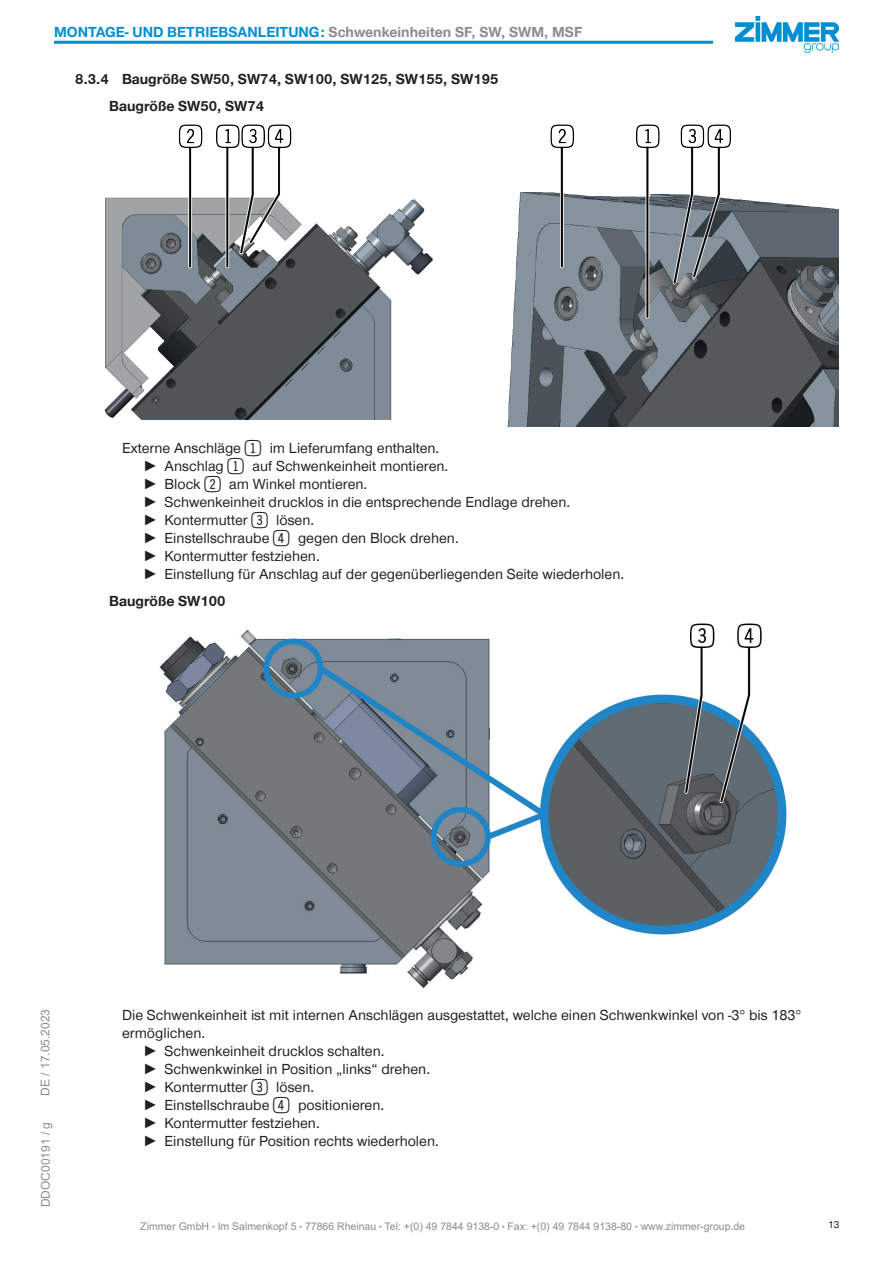
<style>
.page{position:relative;width:893px;height:1263px;background:#fff}
.page>*{position:absolute;margin:0;border:0;box-sizing:border-box;transform-origin:0 0}
.HHT_-_A4_-_Text_3_10{font:15px/18px "Zimmer Group Sans";color:#231f20}
.HHT_-_A4_-Überschrif{font:700 15px "Zimmer Group Sans";color:#231f20}
.t1{font:700 15px "Zimmer Group Sans";color:#008fd5}
.t2{font:12px "Arial";color:#8a8c8f}
.t3{font:10.5px "Arial";color:#8a8c8f}
.t4{font:10.5px "Zimmer Group Sans";color:#231f20}
.s1{color:#8a8c8f}
.s2{font-family:"Double Digits Super Square";font-size:27px}
</style>
<div class="page">
<img style="left:735px;top:17px;width:104px;height:36px">
<hr style="left:54px;top:41px;width:659px;height:3px;background:#008fd5">
<img style="left:104px;top:124px;width:735px;height:302px">
<img style="left:159px;top:623px;width:628px;height:365px">
<p class="t1" style="left:54px;top:21px;width:530px">MONTAGE- UND BETRIEBSANLEITUNG: <span class="s1">Schwenkeinheiten SF, SW, SWM, MSF</span></p>
<p class="HHT_-_A4_-Überschrif" style="left:75px;top:69px;width:425px">8.3.4 Baugröße SW50, SW74, SW100, SW125, SW155, SW195</p>
<p class="HHT_-_A4_-Überschrif" style="left:109px;top:96px;width:157px">Baugröße SW50, SW74</p>
<p class="HHT_-_A4_-_Text_3_10" style="left:122px;top:438px;width:319px">Externe Anschläge <span class="s2">1</span> im Lieferumfang enthalten.</p>
<p class="HHT_-_A4_-_Text_3_10" style="left:143px;top:456px;width:307px">► Anschlag <span class="s2">1</span> auf Schwenkeinheit montieren.</p>
<p class="HHT_-_A4_-_Text_3_10" style="left:143px;top:474px;width:226px">► Block <span class="s2">2</span> am Winkel montieren.</p>
<p class="HHT_-_A4_-_Text_3_10" style="left:143px;top:492px;width:428px">► Schwenkeinheit drucklos in die entsprechende Endlage drehen.</p>
<p class="HHT_-_A4_-_Text_3_10" style="left:143px;top:510px;width:172px">► Kontermutter <span class="s2">3</span> lösen.</p>
<p class="HHT_-_A4_-_Text_3_10" style="left:143px;top:528px;width:317px">► Einstellschraube <span class="s2">4</span> gegen den Block drehen.</p>
<p class="HHT_-_A4_-_Text_3_10" style="left:143px;top:546px;width:178px">► Kontermutter festziehen.</p>
<p class="HHT_-_A4_-_Text_3_10" style="left:143px;top:564px;width:482px">► Einstellung für Anschlag auf der gegenüberliegenden Seite wiederholen.</p>
<p class="HHT_-_A4_-Überschrif" style="left:109px;top:590px;width:118px">Baugröße SW100</p>
<p class="t2" style="left:37px;top:1096px;width:88px;rotate:-90deg">DE / 17.05.2023</p>
<p class="t2" style="left:37px;top:1207px;width:87px;rotate:-90deg">DDOC00191 / g</p>
<p class="HHT_-_A4_-_Text_3_10" style="left:122px;top:1005px;width:681px">Die Schwenkeinheit ist mit internen Anschlägen ausgestattet, welche einen Schwenkwinkel von -3° bis 183° ermöglichen.</p>
<p class="HHT_-_A4_-_Text_3_10" style="left:143px;top:1041px;width:243px">► Schwenkeinheit drucklos schalten.</p>
<p class="HHT_-_A4_-_Text_3_10" style="left:143px;top:1059px;width:288px">► Schwenkwinkel in Position „links“ drehen.</p>
<p class="HHT_-_A4_-_Text_3_10" style="left:143px;top:1077px;width:172px">► Kontermutter <span class="s2">3</span> lösen.</p>
<p class="HHT_-_A4_-_Text_3_10" style="left:143px;top:1095px;width:242px">► Einstellschraube <span class="s2">4</span> positionieren.</p>
<p class="HHT_-_A4_-_Text_3_10" style="left:143px;top:1113px;width:178px">► Kontermutter festziehen.</p>
<p class="HHT_-_A4_-_Text_3_10" style="left:143px;top:1131px;width:297px">► Einstellung für Position rechts wiederholen.</p>
<p class="t3" style="left:140px;top:1219px;width:606px">Zimmer GmbH <sup>●</sup> Im Salmenkopf 5 <sup>●</sup> 77866 Rheinau <sup>●</sup> Tel: +(0) 49 7844 9138-0 <sup>●</sup> Fax: +(0) 49 7844 9138-80 <sup>●</sup> www.zimmer-group.de</p>
<p class="t4" style="left:828px;top:1217px;width:13px">13</p>
</div>
